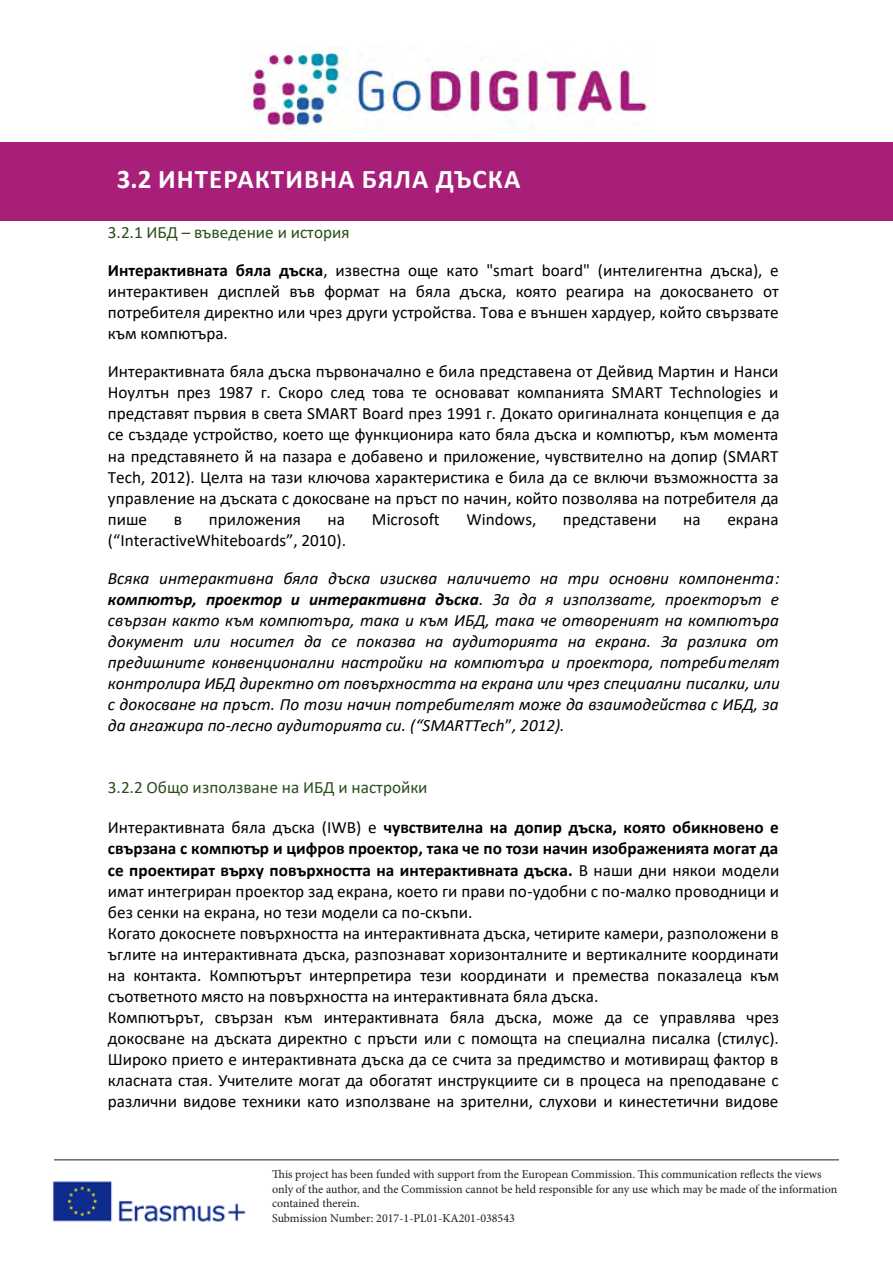
<style>
.page{position:relative;width:893px;height:1263px;background:#fff}
.page>*{position:absolute;margin:0;border:0;box-sizing:border-box;transform-origin:0 0}
.t1{font:700 27px "Calibri";letter-spacing:.04em;color:#fff}
.t2{font:17.25px/21px "Calibri";color:#000;text-align:justify}
.t3{font:italic 17.25px/21px "Calibri";color:#000;text-align:justify}
.t4{font:17.25px "Calibri";color:#294e1c}
.t5{font:12px/14.4px "Minion Pro";color:#1d1d1b}
.s1{font-weight:700}
.s2{font-style:normal}
</style>
<div class="page">
<img style="left:249px;top:47px;width:401px;height:83px">
<img style="left:52px;top:1181px;width:194px;height:41px">
<hr style="left:54px;top:1159px;width:785px;height:1px;background:#1d1d1b">
<div style="left:0;top:142px;width:893px;height:79px;background:#a81f79"></div>
<h1 class="t1" style="left:117px;top:160px;width:405px">3.2 ИНТЕРАКТИВНА БЯЛА ДЪСКА</h1>
<p class="t4" style="left:108px;top:220px;width:243px">3.2.1 ИБД – въведение и история</p>
<p class="t2" style="left:108px;top:259px;width:672px"><span class="s1">Интерактивната бяла дъска</span>, известна още като "smart board" (интелигентна дъска), е интерактивен дисплей във формат на бяла дъска, която реагира на докосването от потребителя директно или чрез други устройства. Това е външен хардуер, който свързвате към компютъра.</p>
<p class="t2" style="left:108px;top:361px;width:673px">Интерактивната бяла дъска първоначално е била представена от Дейвид Мартин и Нанси Ноултън през 1987 г. Скоро след това те основават компанията SMART Technologies и представят първия в света SMART Board през 1991 г. Докато оригиналната концепция е да се създаде устройство, което ще функционира като бяла дъска и компютър, към момента на представянето й на пазара е добавено и приложение, чувствително на допир (SMART Tech, 2012). Целта на тази ключова характеристика е била да се включи възможността за управление на дъската с докосване на пръст по начин, който позволява на потребителя да пише</p>
<p class="t2" style="left:174px;top:508px;width:10px">в</p>
<p class="t2" style="left:209px;top:508px;width:94px">приложения</p>
<p class="t2" style="left:327px;top:508px;width:19px">на</p>
<p class="t2" style="left:372px;top:508px;width:69px">Microsoft</p>
<p class="t2" style="left:466px;top:508px;width:72px">Windows,</p>
<p class="t2" style="left:563px;top:508px;width:95px">представени</p>
<p class="t2" style="left:683px;top:508px;width:19px">на</p>
<p class="t2" style="left:727px;top:508px;width:53px">екрана</p>
<p class="t2" style="left:108px;top:529px;width:240px">(“InteractiveWhiteboards”, 2010).</p>
<p class="t3" style="left:108px;top:567px;width:673px">Всяка интерактивна бяла дъска изисква наличието на три основни компонента: <span class="s1">компютър, проектор и интерактивна дъска</span>. За да я използвате, проекторът е свързан както към компютъра, така и към ИБД, така че отвореният на компютъра документ или носител да се показва на аудиторията на екрана. За разлика от предишните конвенционални настройки на компютъра и проектора, потребителят контролира ИБД директно от повърхността на екрана или чрез специални писалки, или с докосване на пръст. По този начин потребителят може да взаимодейства с ИБД, за да ангажира по-лесно аудиторията си. (“SMARTTech<span class="s2">”</span>, 2012).</p>
<p class="t4" style="left:108px;top:775px;width:321px">3.2.2 Общо използване на ИБД и настройки</p>
<p class="t2" style="left:108px;top:817px;width:673px;text-align:left">Интерактивната бяла дъска (IWB) е <span class="s1">чувствителна на допир дъска, която обикновено е свързана с компютър и цифров проектор, така че по този начин изображенията могат да се проектират върху повърхността на интерактивната дъска.</span> В наши дни някои модели имат интегриран проектор зад екрана, което ги прави по-удобни с по-малко проводници и без сенки на екрана, но тези модели са по-скъпи.<br>Когато докоснете повърхността на интерактивната дъска, четирите камери, разположени в ъглите на интерактивната дъска, разпознават хоризонталните и вертикалните координати на контакта. Компютърът интерпретира тези координати и премества показалеца към съответното място на повърхността на интерактивната бяла дъска.<br>Компютърът, свързан към интерактивната бяла дъска, може да се управлява чрез докосване на дъската директно с пръсти или с помощта на специална писалка (стилус).<br>Широко прието е интерактивната дъска да се счита за предимство и мотивиращ фактор в класната стая. Учителите могат да обогатят инструкциите си в процеса на преподаване с различни видове техники като използване на зрителни, слухови и кинестетични видове</p>
<p class="t5" style="left:272px;top:1167px;width:567px">This project has been funded with support from the European Commission. This communication reflects the views only of the author, and the Commission cannot be held responsible for any use which may be made of the information contained therein.<br>Submission Number: 2017-1-PL01-KA201-038543</p>
</div>
